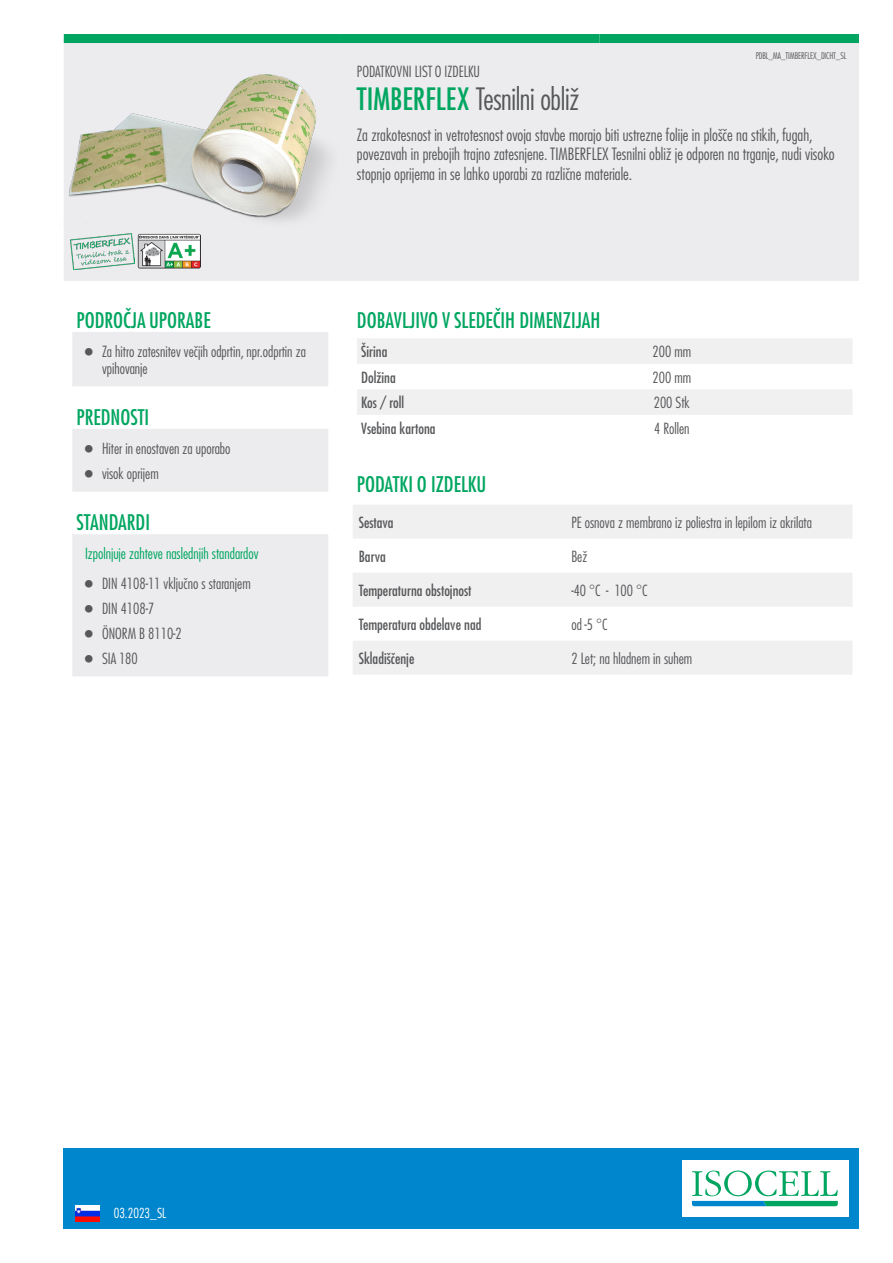
<style>
.page{position:relative;width:893px;height:1263px;background:#fff}
.page>*{position:absolute;margin:0;border:0;box-sizing:border-box;transform-origin:0 0}
.t1{font:300 condensed 30px "Futura LT Pro";letter-spacing:-.015em;color:#57585a}
.t2{font:500 condensed 21px "Futura LT Pro";color:#00a660}
.t3{font:300 condensed 16.5px/19.8px "Futura LT Pro";color:#57585a}
.t4{font:300 condensed 15px/25px "Futura LT Pro";color:#57585a}
.t5{font:500 condensed 15px "Futura LT Pro";color:#57585a}
.t6{font:300 condensed 15px "Futura LT Pro";color:#00a660}
.t7{font:300 condensed 13.5px "Futura LT Pro";color:#fff}
.t8{font:300 condensed 9px "Futura LT Pro";letter-spacing:-.01em;color:#57585a}
.s1{font-weight:500;color:#00a660}
</style>
<div class="page">
<div style="left:64px;top:1148px;width:795px;height:81px;background:#0086cc"></div>
<div style="left:682px;top:1160px;width:166px;height:57px;background:#fff"></div>
<svg style="left:692px;top:1170px;width:146px;height:36px"></svg>
<img style="left:75px;top:1205px;width:24px;height:16px">
<div style="left:64px;top:43px;width:795px;height:238px;background:#ececee"></div>
<div style="left:64px;top:34px;width:276px;height:9px;background:#00a660"></div>
<div style="left:340px;top:34px;width:259px;height:9px;background:#00a660"></div>
<div style="left:599px;top:34px;width:260px;height:9px;background:#00a660"></div>
<img style="left:71px;top:243px;width:64px;height:27px">
<img style="left:137px;top:243px;width:64px;height:25px">
<svg style="left:72px;top:332px;width:256px;height:344px;fill:#ececee"></svg>
<svg style="left:357px;top:338px;width:495px;height:77px"></svg>
<svg style="left:353px;top:505px;width:499px;height:170px;fill:#f0f0f1"></svg>
<img style="left:60px;top:47px;width:285px;height:196px">
<svg style="left:85px;top:348px;width:8px;height:7px"></svg>
<svg style="left:85px;top:445px;width:8px;height:7px"></svg>
<svg style="left:85px;top:470px;width:8px;height:7px"></svg>
<svg style="left:85px;top:579px;width:8px;height:8px"></svg>
<svg style="left:85px;top:604px;width:8px;height:8px"></svg>
<svg style="left:85px;top:629px;width:8px;height:8px"></svg>
<svg style="left:85px;top:654px;width:8px;height:8px"></svg>
<h2 class="t2" style="left:77px;top:305px;width:136px">PODROČJA UPORABE</h2>
<p class="t4" style="left:102px;top:343px;width:205px;line-height:16.5px">Za hitro zatesnitev večjih odprtin, npr.odprtin za vpihovanje</p>
<h2 class="t2" style="left:77px;top:402px;width:74px">PREDNOSTI</h2>
<p class="t4" style="left:102px;top:436px;width:130px">Hiter in enostaven za uporabo visok oprijem</p>
<h2 class="t2" style="left:77px;top:508px;width:75px">STANDARDI</h2>
<p class="t6" style="left:85px;top:544px;width:175px">Izpolnjuje zahteve naslednjih standardov</p>
<p class="t4" style="left:102px;top:570px;width:150px">DIN 4108-11 vključno s staranjem<br>DIN 4108-7<br>ÖNORM B 8110-2<br>SIA 180</p>
<p class="t4" style="left:357px;top:59px;width:124px">PODATKOVNI LIST O IZDELKU</p>
<p class="t8" style="left:756px;top:50px;width:92px">PDBL_MA_TIMBERFLEX_DICHT_SL</p>
<h1 class="t1" style="left:357px;top:80px;width:224px"><span class="s1">TIMBERFLEX</span> Tesnilni obliž</h1>
<p class="t3" style="left:357px;top:125px;width:479px">Za zrakotesnost in vetrotesnost ovoja stavbe morajo biti ustrezne folije in plošče na stikih, fugah, povezavah in prebojih trajno zatesnjene. TIMBERFLEX Tesnilni obliž je odporen na trganje, nudi visoko stopnjo oprijema in se lahko uporabi za različne materiale.</p>
<h2 class="t2" style="left:357px;top:305px;width:245px">DOBAVLJIVO V SLEDEČIH DIMENZIJAH</h2>
<p class="t5" style="left:361px;top:341px;width:28px">Širina</p>
<p class="t4" style="left:653px;top:339px;width:40px">200 mm</p>
<p class="t5" style="left:361px;top:367px;width:36px">Dolžina</p>
<p class="t4" style="left:653px;top:365px;width:40px">200 mm</p>
<p class="t5" style="left:361px;top:392px;width:44px">Kos / roll</p>
<p class="t4" style="left:654px;top:390px;width:38px">200 Stk</p>
<p class="t5" style="left:361px;top:418px;width:76px">Vsebina kartona</p>
<p class="t4" style="left:654px;top:416px;width:37px">4 Rollen</p>
<h2 class="t2" style="left:357px;top:470px;width:131px">PODATKI O IZDELKU</h2>
<p class="t5" style="left:359px;top:512px;width:36px">Sestava</p>
<p class="t4" style="left:571px;top:510px;width:242px">PE osnova z membrano iz poliestra in lepilom iz akrilata</p>
<p class="t5" style="left:359px;top:546px;width:29px">Barva</p>
<p class="t4" style="left:571px;top:544px;width:18px">Bež</p>
<p class="t5" style="left:359px;top:580px;width:114px">Temperaturna obstojnost</p>
<p class="t4" style="left:571px;top:578px;width:78px">-40 °C - 100 °C</p>
<p class="t5" style="left:359px;top:614px;width:124px">Temperatura obdelave nad</p>
<p class="t4" style="left:571px;top:612px;width:38px">od -5 °C</p>
<p class="t5" style="left:359px;top:648px;width:57px">Skladiščenje</p>
<p class="t4" style="left:571px;top:646px;width:122px">2 Let; na hladnem in suhem</p>
<p class="t7" style="left:114px;top:1204px;width:54px">03.2023_SL</p>
</div>
